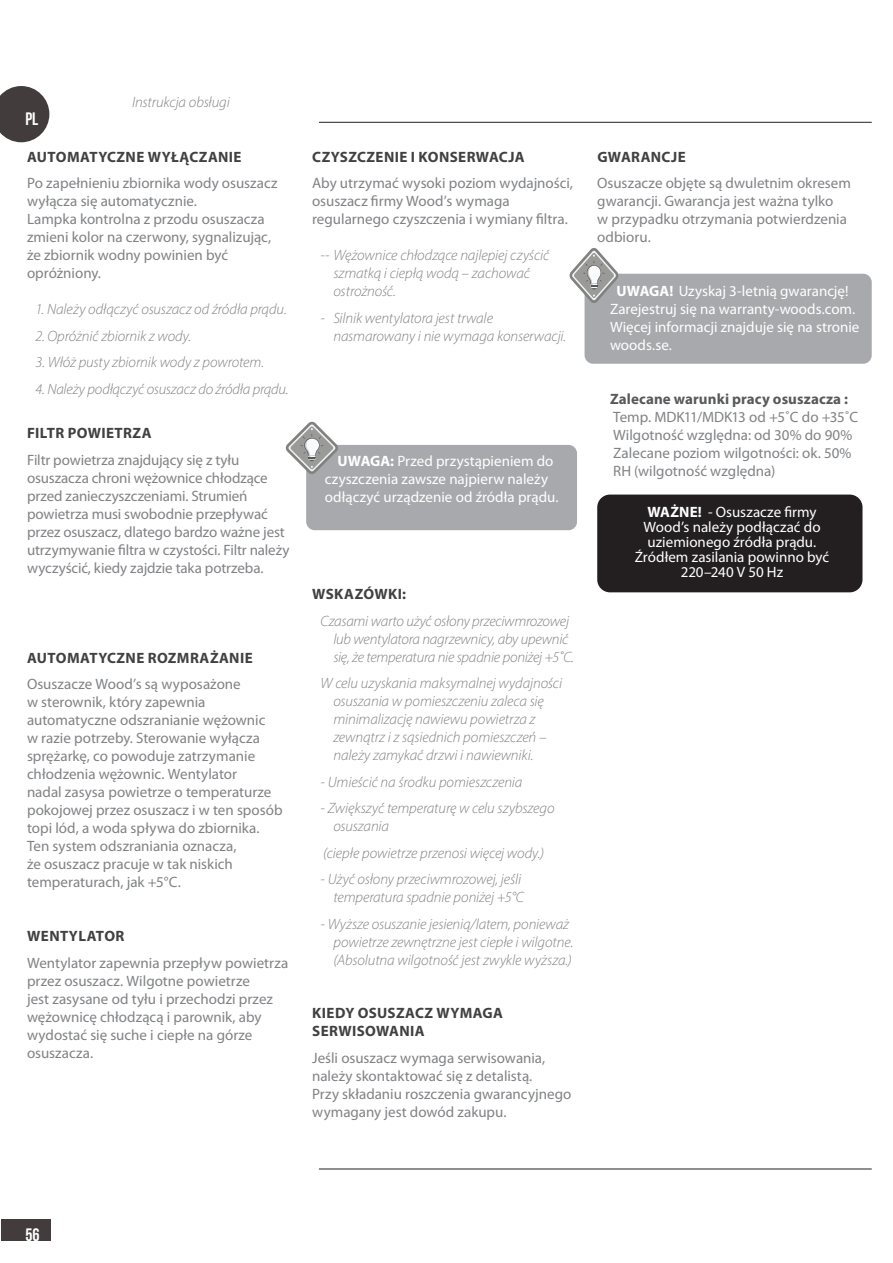
<style>
.page{position:relative;width:893px;height:1263px;background:#fff}
.page>*{position:absolute;margin:0;border:0;box-sizing:border-box;transform-origin:0 0}
.t1{font:18px "Bebas Neue";color:#fff}
.Body_Text{font:15px/18px "Myriad Pro";color:#808285}
.Indent_Style{font:italic 300 15px/18px "Myriad Pro";letter-spacing:-.005em;color:#808285}
.Note_Style{font:15px/18px "Myriad Pro";color:#fff}
.body_Header{font:700 15px/18px "Myriad Pro";letter-spacing:.025em;color:#414142}
.Body_Text-2{font:15px/15px "Myriad Pro";color:#fff}
.Note_Style-2{font:700 15px "Myriad Pro";letter-spacing:.005em;color:#58595b}
.s1{font-weight:700}
</style>
<div class="page">
<div style="left:1px;top:1220px;width:49px;height:21px;background:#423c3d"></div>
<svg style="left:0;top:86px;width:49px;height:56px;background:#605b5c"></svg>
<hr style="left:319px;top:122px;width:553px;height:1px;background:#231f20">
<hr style="left:319px;top:1168px;width:553px;height:1px;background:#231f20">
<div style="left:585px;top:274px;width:287px;height:90px;background:#a7a9ac;border-radius:9px"></div>
<svg style="left:569px;top:248px;width:50px;height:56px"></svg>
<div style="left:306px;top:445px;width:271px;height:85px;background:#a7a9ac;border-radius:9px"></div>
<svg style="left:285px;top:421px;width:53px;height:53px"></svg>
<div style="left:597px;top:495px;width:265px;height:97px;background:#231f20;border-radius:13px"></div>
<p class="t1" style="left:25px;top:109px;width:14px">PL</p>
<p class="Indent_Style" style="left:132px;top:93px;width:99px">Instrukcja obsługi</p>
<p class="body_Header" style="left:27px;top:147px;width:216px">AUTOMATYCZNE WYŁĄCZANIE</p>
<p class="Body_Text" style="left:27px;top:175px;width:252px">Po zapełnieniu zbiornika wody osuszacz wyłącza się automatycznie.</p>
<p class="Body_Text" style="left:27px;top:211px;width:246px">Lampka kontrolna z przodu osuszacza zmieni kolor na czerwony, sygnalizując, że zbiornik wodny powinien być opróżniony.</p>
<p class="Indent_Style" style="left:36px;top:300px;width:253px">1. Należy odłączyć osuszacz od źródła prądu.</p>
<p class="Indent_Style" style="left:36px;top:327px;width:157px">2. Opróżnić zbiornik z wody.</p>
<p class="Indent_Style" style="left:36px;top:353px;width:230px">3. Włóż pusty zbiornik wody z powrotem.</p>
<p class="Indent_Style" style="left:36px;top:380px;width:254px">4. Należy podłączyć osuszacz do źródła prądu.</p>
<p class="body_Header" style="left:27px;top:424px;width:126px">FILTR POWIETRZA</p>
<p class="Body_Text" style="left:27px;top:451px;width:264px">Filtr powietrza znajdujący się z tyłu osuszacza chroni wężownice chłodzące przed zanieczyszczeniami. Strumień powietrza musi swobodnie przepływać przez osuszacz, dlatego bardzo ważne jest utrzymywanie filtra w czystości. Filtr należy wyczyścić, kiedy zajdzie taka potrzeba.</p>
<p class="body_Header" style="left:27px;top:648px;width:227px">AUTOMATYCZNE ROZMRAŻANIE</p>
<p class="Body_Text" style="left:27px;top:676px;width:257px">Osuszacze Wood’s są wyposażone<br>w sterownik, który zapewnia automatyczne odszranianie wężownic<br>w razie potrzeby. Sterowanie wyłącza sprężarkę, co powoduje zatrzymanie chłodzenia wężownic. Wentylator<br>nadal zasysa powietrze o temperaturze pokojowej przez osuszacz i w ten sposób topi lód, a woda spływa do zbiornika.<br>Ten system odszraniania oznacza,<br>że osuszacz pracuje w tak niskich temperaturach, jak +5°C.</p>
<p class="body_Header" style="left:27px;top:927px;width:99px">WENTYLATOR</p>
<p class="Body_Text" style="left:27px;top:954px;width:263px">Wentylator zapewnia przepływ powietrza przez osuszacz. Wilgotne powietrze<br>jest zasysane od tyłu i przechodzi przez wężownicę chłodzącą i parownik, aby wydostać się suche i ciepłe na górze osuszacza.</p>
<p class="body_Header" style="left:312px;top:147px;width:214px">CZYSZCZENIE I KONSERWACJA</p>
<p class="Body_Text" style="left:312px;top:175px;width:262px">Aby utrzymać wysoki poziom wydajności, osuszacz firmy Wood’s wymaga regularnego czyszczenia i wymiany filtra.</p>
<p class="Indent_Style" style="left:333px;top:246px;width:217px;text-indent:-13px">-- Wężownice chłodzące najlepiej czyścić szmatką i ciepłą wodą – zachować ostrożność.</p>
<p class="Indent_Style" style="left:333px;top:309px;width:234px;text-indent:-13px">- Silnik wentylatora jest trwale nasmarowany i nie wymaga konserwacji.</p>
<p class="Note_Style" style="left:325px;top:452px;width:235px;text-indent:13px"><span class="s1">UWAGA:</span> Przed przystąpieniem do czyszczenia zawsze najpierw należy odłączyć urządzenie od źródła prądu.</p>
<p class="body_Header" style="left:312px;top:585px;width:95px">WSKAZÓWKI:</p>
<p class="Indent_Style" style="left:333px;top:612px;width:242px;text-indent:-13px">Czasami warto użyć osłony przeciwmrozowej lub wentylatora nagrzewnicy, aby upewnić się, że temperatura nie spadnie poniżej +5˚C.</p>
<p class="Indent_Style" style="left:333px;top:674px;width:230px;text-indent:-13px">W celu uzyskania maksymalnej wydajności osuszania w pomieszczeniu zaleca się minimalizację nawiewu powietrza z zewnątrz i z sąsiednich pomieszczeń – należy zamykać drzwi i nawiewniki.</p>
<p class="Indent_Style" style="left:321px;top:773px;width:203px">- Umieścić na środku pomieszczenia</p>
<p class="Indent_Style" style="left:333px;top:799px;width:223px;text-indent:-13px">- Zwiększyć temperaturę w celu szybszego osuszania</p>
<p class="Indent_Style" style="left:323px;top:844px;width:222px">(ciepłe powietrze przenosi więcej wody.)</p>
<p class="Indent_Style" style="left:321px;top:870px;width:205px;text-align:right">- Użyć osłony przeciwmrozowej, jeśli temperatura spadnie poniżej +5°C</p>
<p class="Indent_Style" style="left:333px;top:915px;width:242px;text-indent:-13px">- Wyższe osuszanie jesienią/latem, ponieważ powietrze zewnętrzne jest ciepłe i wilgotne. (Absolutna wilgotność jest zwykle wyższa.)</p>
<p class="body_Header" style="left:312px;top:1003px;width:192px">KIEDY OSUSZACZ WYMAGA<br>SERWISOWANIA</p>
<p class="Body_Text" style="left:312px;top:1049px;width:261px">Jeśli osuszacz wymaga serwisowania, należy skontaktować się z detalistą.<br>Przy składaniu roszczenia gwarancyjnego wymagany jest dowód zakupu.</p>
<p class="body_Header" style="left:597px;top:147px;width:90px">GWARANCJE</p>
<p class="Body_Text" style="left:597px;top:175px;width:255px">Osuszacze objęte są dwuletnim okresem gwarancji. Gwarancja jest ważna tylko<br>w przypadku otrzymania potwierdzenia odbioru.</p>
<p class="Note_Style" style="left:610px;top:283px;width:251px;text-indent:7px"><span class="s1">UWAGA!</span> Uzyskaj 3-letnią gwarancję!<br>Zarejestruj się na warranty-woods.com.<br>Więcej informacji znajduje się na stronie woods.se.</p>
<p class="Note_Style-2" style="left:610px;top:389px;width:240px">Zalecane warunki pracy osuszacza :</p>
<p class="Body_Text" style="left:613px;top:409px;width:247px">Temp. MDK11/MDK13 od +5˚C do +35˚C</p>
<p class="Body_Text" style="left:613px;top:427px;width:241px">Wilgotność względna: od 30% do 90%</p>
<p class="Body_Text" style="left:613px;top:445px;width:240px">Zalecane poziom wilgotności: ok. 50%<br>RH (wilgotność względna)</p>
<p class="Body_Text-2" style="left:643px;top:505px;width:179px"><span class="s1">WAŻNE!</span> - Osuszacze firmy<br>Wood’s należy podłączać do uziemionego źródła prądu.</p>
<p class="Body_Text-2" style="left:635px;top:550px;width:196px;text-align:center">Źródłem zasilania powinno być<br>220–240 V 50 Hz</p>
<p class="t1" style="left:25px;top:1225px;width:16px">56</p>
</div>
